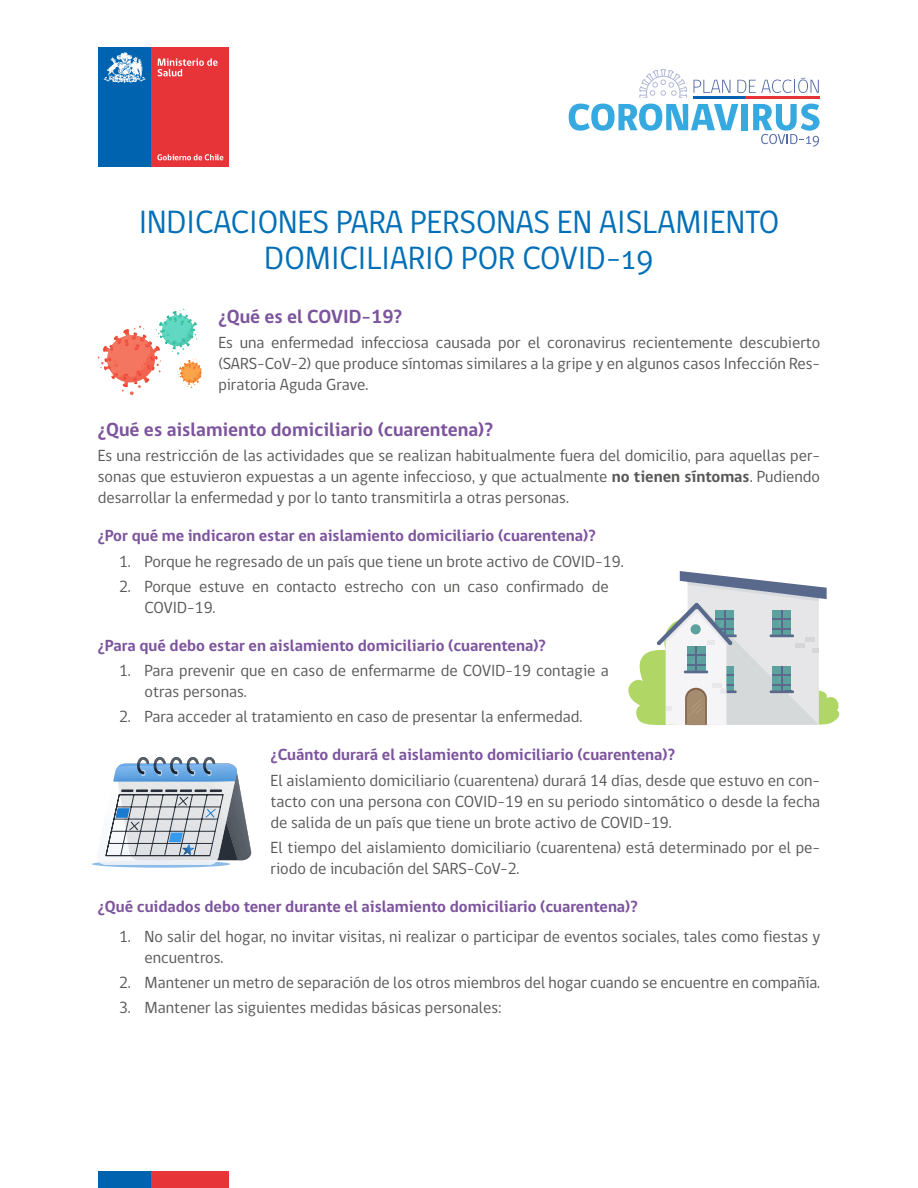
<style>
.page{position:relative;width:918px;height:1188px;background:#fff}
.page>*{position:absolute;margin:0;border:0;box-sizing:border-box;transform-origin:0 0}
.t1{font:33px/36px "gob CL";color:#006fb7;text-align:center}
.t2{font:700 19.5px "gob CL";color:#7c539d}
.t3{font:16.5px/21px "gob CL";color:#575756}
.t4{font:700 16.5px "gob CL";color:#7c539d}
.s1{font-weight:700}
</style>
<div class="page">
<div style="left:98px;top:47px;width:54px;height:119px;background:#0063af"></div>
<div style="left:152px;top:47px;width:77px;height:119px;background:#e73439"></div>
<svg style="left:104px;top:52px;width:41px;height:31px"></svg>
<svg style="left:158px;top:58px;width:60px;height:18px"></svg>
<svg style="left:157px;top:154px;width:66px;height:6px"></svg>
<div style="left:98px;top:1172px;width:54px;height:16px;background:#0063af"></div>
<div style="left:152px;top:1172px;width:77px;height:16px;background:#e73439"></div>
<svg style="left:569px;top:104px;width:169px;height:27px"></svg>
<div style="left:742px;top:104px;width:6px;height:26px;background:#36a9e1"></div>
<svg style="left:639px;top:69px;width:48px;height:29px"></svg>
<svg style="left:694px;top:80px;width:36px;height:13px"></svg>
<svg style="left:737px;top:78px;width:82px;height:15px"></svg>
<hr style="left:693px;top:96px;width:52px;height:2px;background:#0063af">
<hr style="left:745px;top:96px;width:75px;height:2px;background:#e73439">
<svg style="left:753px;top:104px;width:67px;height:43px"></svg>
<svg style="left:100px;top:310px;width:102px;height:74px"></svg>
<svg style="left:113px;top:361px;width:5px;height:6px"></svg>
<svg style="left:141px;top:360px;width:6px;height:7px"></svg>
<svg style="left:156px;top:360px;width:5px;height:12px"></svg>
<svg style="left:122px;top:384px;width:19px;height:11px"></svg>
<svg style="left:97px;top:356px;width:7px;height:12px"></svg>
<svg style="left:134px;top:325px;width:10px;height:5px"></svg>
<svg style="left:194px;top:332px;width:4px;height:8px"></svg>
<svg style="left:171px;top:350px;width:14px;height:5px"></svg>
<svg style="left:155px;top:329px;width:4px;height:8px"></svg>
<svg style="left:177px;top:372px;width:9px;height:5px"></svg>
<img style="left:159px;top:311px;width:31px;height:39px">
<svg style="left:628px;top:571px;width:212px;height:154px"></svg>
<div style="left:92px;top:860px;width:138px;height:8px;background:#8dbbe7;border-radius:50%"></div>
<svg style="left:96px;top:757px;width:155px;height:108px"></svg>
<h1 class="t1" style="left:139px;top:205px;width:642px">INDICACIONES PARA PERSONAS EN AISLAMIENTO<br>DOMICILIARIO POR COVID-19</h1>
<p class="t2" style="left:218px;top:303px;width:185px">¿Qué es el COVID-19?</p>
<p class="t3" style="left:218px;top:332px;width:603px;text-align:justify">Es una enfermedad infecciosa causada por el coronavirus recientemente descubierto (SARS-CoV-2) que produce síntomas similares a la gripe y en algunos casos Infección Res&shy;piratoria Aguda Grave.</p>
<p class="t2" style="left:98px;top:416px;width:397px">¿Qué es aislamiento domiciliario (cuarentena)?</p>
<p class="t3" style="left:98px;top:446px;width:724px;text-align:justify">Es una restricción de las actividades que se realizan habitualmente fuera del domicilio, para aquellas per&shy;sonas que estuvieron expuestas a un agente infeccioso, y que actualmente <span class="s1">no tienen síntomas</span>. Pudiendo desarrollar la enfermedad y por lo tanto transmitirla a otras personas.</p>
<p class="t4" style="left:98px;top:525px;width:499px">¿Por qué me indicaron estar en aislamiento domiciliario (cuarentena)?</p>
<p class="t3" style="left:119px;top:551px;width:506px">1. Porque he regresado de un país que tiene un brote activo de COVID-19.</p>
<p class="t3" style="left:145px;top:576px;width:466px;text-indent:-26px">2. Porque estuve en contacto estrecho con un caso confirmado de<br>COVID-19.</p>
<p class="t4" style="left:98px;top:634px;width:450px">¿Para qué debo estar en aislamiento domiciliario (cuarentena)?</p>
<p class="t3" style="left:145px;top:661px;width:466px;text-indent:-26px">1. Para prevenir que en caso de enfermarme de COVID-19 contagie a otras personas.</p>
<p class="t3" style="left:119px;top:707px;width:465px">2. Para acceder al tratamiento en caso de presentar la enfermedad.</p>
<p class="t4" style="left:271px;top:744px;width:406px">¿Cuánto durará el aislamiento domiciliario (cuarentena)?</p>
<p class="t3" style="left:271px;top:770px;width:551px;text-align:justify">El aislamiento domiciliario (cuarentena) durará 14 días, desde que estuvo en con&shy;tacto con una persona con COVID-19 en su periodo sintomático o desde la fecha de salida de un país que tiene un brote activo de COVID-19.</p>
<p class="t3" style="left:271px;top:837px;width:551px">El tiempo del aislamiento domiciliario (cuarentena) está determinado por el pe&shy;riodo de incubación del SARS-CoV-2.</p>
<p class="t4" style="left:98px;top:895px;width:542px">¿Qué cuidados debo tener durante el aislamiento domiciliario (cuarentena)?</p>
<p class="t3" style="left:145px;top:926px;width:677px;text-indent:-26px">1. No salir del hogar, no invitar visitas, ni realizar o participar de eventos sociales, tales como fiestas y encuentros.</p>
<p class="t3" style="left:119px;top:972px;width:703px">2. Mantener un metro de separación de los otros miembros del hogar cuando se encuentre en compañía.</p>
<p class="t3" style="left:119px;top:997px;width:384px">3. Mantener las siguientes medidas básicas personales:</p>
</div>
